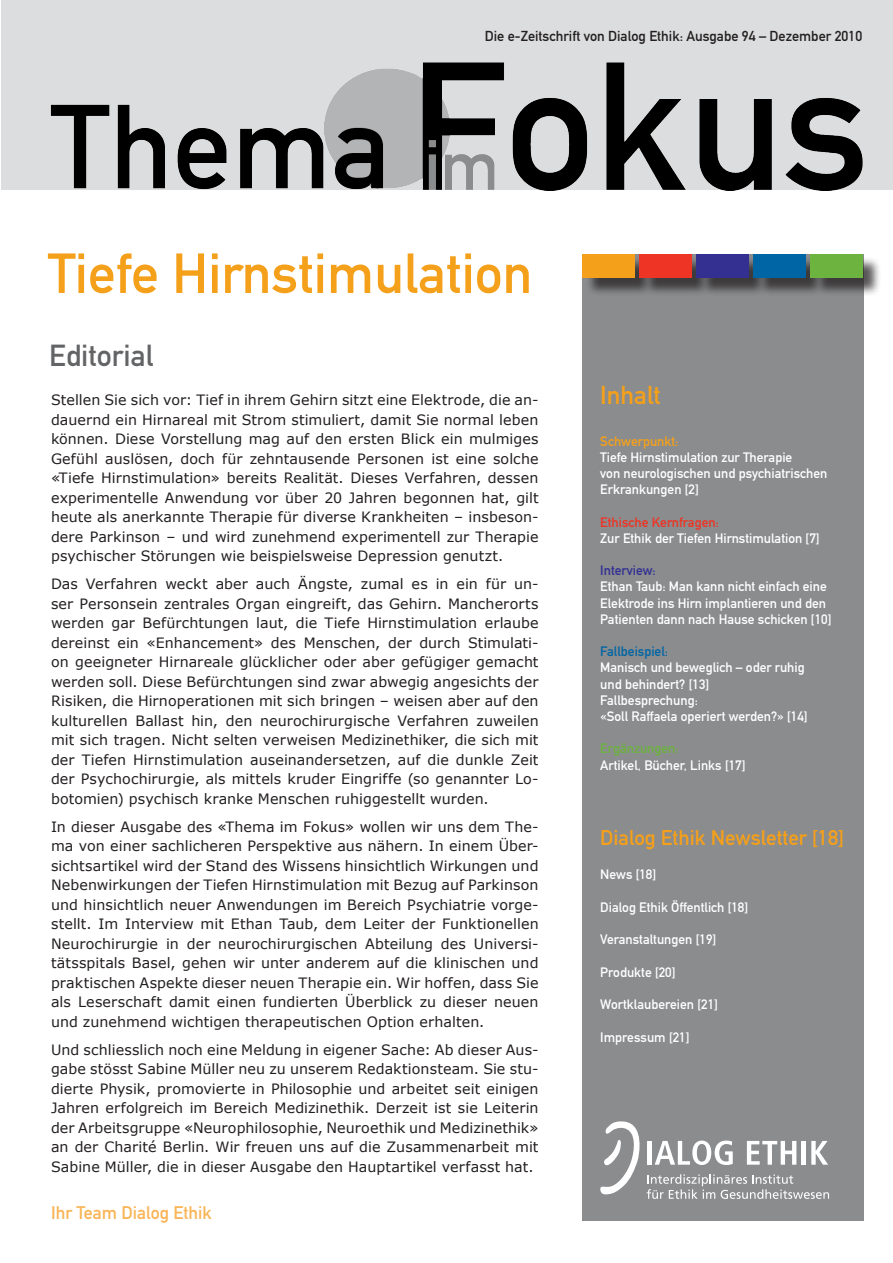
<style>
.page{position:relative;width:893px;height:1263px;background:#fff}
.page>*{position:absolute;margin:0;border:0;box-sizing:border-box;transform-origin:0 0}
.t1{font:55.5px "DIN Mittelschrift Std";color:#f5a01a}
.t2{font:30px "DIN Mittelschrift Std";color:#636466}
.t3{font:25.5px "DIN Mittelschrift Std";color:#f5a01a}
.t4{font:21px "DIN Mittelschrift Std";color:#f5a01a}
.t5{font:18px "DIN Mittelschrift Std";color:#f9b557}
.t6{font:14.25px/19.5px "Verdana";letter-spacing:.005em;color:#231f20;text-align:justify}
.t7{font:14.25px "DIN Mittelschrift Std";color:#231f20}
.t8{font:13.5px/16.2px "DIN Mittelschrift Std";color:#fff}
.t9{font:13.5px "DIN Mittelschrift Std";color:#ee3424}
.t10{font:13.5px "DIN Mittelschrift Std";color:#0065a4}
.t11{font:13.5px "DIN Mittelschrift Std";color:#f5a01a}
.t12{font:13.5px "DIN Mittelschrift Std";color:#6db33f}
.t13{font:13.5px "DIN Mittelschrift Std";color:#333092}
</style>
<div class="page">
<div style="left:583px;top:254px;width:281px;height:966px;background:#8a8c8e"></div>
<div style="left:1px;top:0;width:891px;height:190px;background:#dcddde"></div>
<img style="left:50px;top:62px;width:813px;height:129px">
<div style="left:585px;top:256px;width:69px;height:40px;background:#231f20;opacity:.75"></div>
<div style="left:583px;top:254px;width:52px;height:24px;background:#f5a01a"></div>
<div style="left:642px;top:256px;width:69px;height:40px;background:#231f20;opacity:.75"></div>
<div style="left:640px;top:254px;width:52px;height:24px;background:#ee3424"></div>
<div style="left:699px;top:256px;width:69px;height:40px;background:#231f20;opacity:.75"></div>
<div style="left:697px;top:254px;width:52px;height:24px;background:#333092"></div>
<div style="left:756px;top:256px;width:69px;height:40px;background:#231f20;opacity:.75"></div>
<div style="left:754px;top:254px;width:52px;height:24px;background:#0065a4"></div>
<div style="left:813px;top:256px;width:69px;height:40px;background:#231f20;opacity:.75"></div>
<div style="left:811px;top:254px;width:52px;height:24px;background:#6db33f"></div>
<svg style="left:600px;top:1121px;width:229px;height:78px"></svg>
<p class="t7" style="left:485px;top:27px;width:379px">Die e-Zeitschrift von Dialog Ethik: Ausgabe 94 – Dezember 2010</p>
<h1 class="t1" style="left:48px;top:241px;width:486px">Tiefe Hirnstimulation</h1>
<h2 class="t2" style="left:49px;top:338px;width:106px">Editorial</h2>
<p class="t6" style="left:51px;top:390px;width:489px">Stellen Sie sich vor: Tief in ihrem Gehirn sitzt eine Elektrode, die an&shy;dauernd ein Hirnareal mit Strom stimuliert, damit Sie normal leben können. Diese Vorstellung mag auf den ersten Blick ein mulmiges Gefühl auslösen, doch für zehntausende Personen ist eine solche «Tiefe Hirnstimulation» bereits Realität. Dieses Verfahren, dessen experimentelle Anwendung vor über 20 Jahren begonnen hat, gilt heute als anerkannte Therapie für diverse Krankheiten – insbeson&shy;dere Parkinson – und wird zunehmend experimentell zur Therapie psychischer Störungen wie beispielsweise Depression genutzt.</p>
<p class="t6" style="left:51px;top:574px;width:489px">Das Verfahren weckt aber auch Ängste, zumal es in ein für un&shy;ser Personsein zentrales Organ eingreift, das Gehirn. Mancherorts werden gar Befürchtungen laut, die Tiefe Hirnstimulation erlaube dereinst ein «Enhancement» des Menschen, der durch Stimulati&shy;on geeigneter Hirnareale glücklicher oder aber gefügiger gemacht werden soll. Diese Befürchtungen sind zwar abwegig angesichts der Risiken, die Hirnoperationen mit sich bringen – weisen aber auf den kulturellen Ballast hin, den neurochirurgische Verfahren zuweilen mit sich tragen. Nicht selten verweisen Medizinethiker, die sich mit der Tiefen Hirnstimulation auseinandersetzen, auf die dunkle Zeit der Psychochirurgie, als mittels kruder Eingriffe (so genannter Lo&shy;botomien) psychisch kranke Menschen ruhiggestellt wurden.</p>
<p class="t6" style="left:51px;top:816px;width:489px">In dieser Ausgabe des «Thema im Fokus» wollen wir uns dem The&shy;ma von einer sachlicheren Perspektive aus nähern. In einem Über&shy;sichtsartikel wird der Stand des Wissens hinsichtlich Wirkungen und Nebenwirkungen der Tiefen Hirnstimulation mit Bezug auf Parkinson und hinsichtlich neuer Anwendungen im Bereich Psychiatrie vorge&shy;stellt. Im Interview mit Ethan Taub, dem Leiter der Funktionellen Neurochirurgie in der neurochirurgischen Abteilung des Universi&shy;tätsspitals Basel, gehen wir unter anderem auf die klinischen und praktischen Aspekte dieser neuen Therapie ein. Wir hoffen, dass Sie als Leserschaft damit einen fundierten Überblick zu dieser neuen und zunehmend wichtigen therapeutischen Option erhalten.</p>
<p class="t6" style="left:51px;top:1039px;width:489px">Und schliesslich noch eine Meldung in eigener Sache: Ab dieser Aus&shy;gabe stösst Sabine Müller neu zu unserem Redaktionsteam. Sie stu&shy;dierte Physik, promovierte in Philosophie und arbeitet seit einigen Jahren erfolgreich im Bereich Medizinethik. Derzeit ist sie Leiterin der Arbeitsgruppe «Neurophilosophie, Neuroethik und Medizinethik» an der Charité Berlin. Wir freuen uns auf die Zusammenarbeit mit Sabine Müller, die in dieser Ausgabe den Hauptartikel verfasst hat.</p>
<p class="t5" style="left:51px;top:1202px;width:162px">Ihr Team Dialog Ethik</p>
<h3 class="t3" style="left:600px;top:380px;width:62px">Inhalt</h3>
<p class="t11" style="left:600px;top:433px;width:80px">Schwerpunkt:</p>
<p class="t8" style="left:600px;top:449px;width:229px">Tiefe Hirnstimulation zur Therapie<br>von neurologischen und psychiatrischen<br>Erkrankungen [2]</p>
<p class="t9" style="left:600px;top:514px;width:120px">Ethische Kernfragen:</p>
<p class="t8" style="left:600px;top:530px;width:221px">Zur Ethik der Tiefen Hirnstimulation [7]</p>
<p class="t13" style="left:600px;top:563px;width:57px">Interview:</p>
<p class="t8" style="left:600px;top:579px;width:233px">Ethan Taub: Man kann nicht einfach eine<br>Elektrode ins Hirn implantieren und den<br>Patienten dann nach Hause schicken [10]</p>
<p class="t10" style="left:600px;top:644px;width:69px">Fallbeispiel:</p>
<p class="t8" style="left:600px;top:660px;width:209px">Manisch und beweglich – oder ruhig und behindert? [13]<br>Fallbesprechung:<br>«Soll Raffaela operiert werden?» [14]</p>
<p class="t12" style="left:600px;top:741px;width:80px">Ergänzungen:</p>
<p class="t8" style="left:600px;top:757px;width:147px">Artikel, Bücher, Links [17]</p>
<h3 class="t4" style="left:600px;top:825px;width:245px">Dialog Ethik Newsletter [18]</h3>
<p class="t8" style="left:600px;top:867px;width:57px">News [18]</p>
<p class="t8" style="left:600px;top:899px;width:149px">Dialog Ethik Öffentlich [18]</p>
<p class="t8" style="left:600px;top:931px;width:117px">Veranstaltungen [19]</p>
<p class="t8" style="left:600px;top:964px;width:77px">Produkte [20]</p>
<p class="t8" style="left:600px;top:996px;width:119px">Wortklaubereien [21]</p>
<p class="t8" style="left:600px;top:1029px;width:91px">Impressum [21]</p>
</div>
